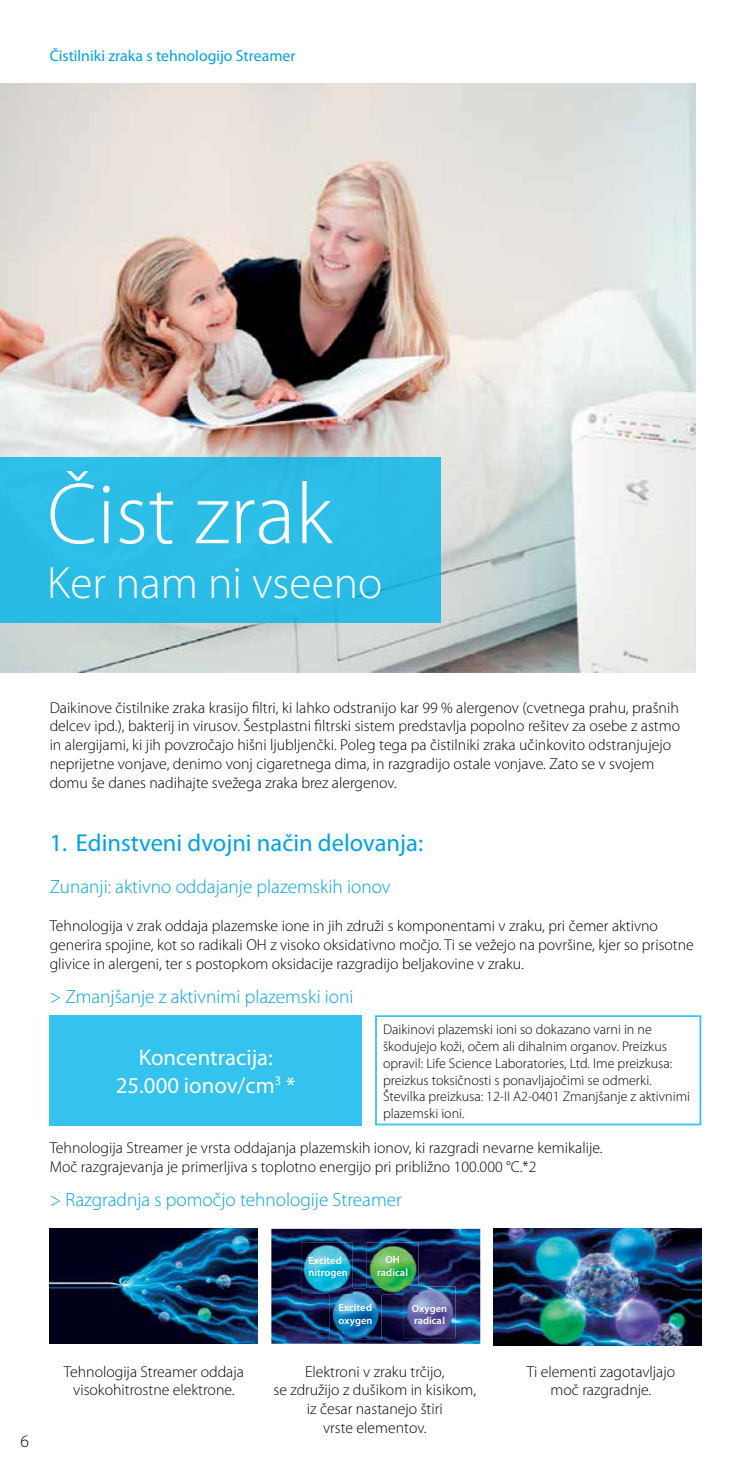
<style>
.page{position:relative;width:745px;height:1474px;background:#fff}
.page>*{position:absolute;margin:0;border:0;box-sizing:border-box;transform-origin:0 0}
.t1{font:300 87.5px "Myriad Pro";color:#fff}
.t2{font:300 45.5px "Myriad Pro";color:#fff}
.t3{font:24.5px "Myriad Pro";color:#00a1e4}
.t4{font:22.75px/27.3px "Myriad Pro";color:#fff;text-align:center}
.t5{font:300 19.25px "Myriad Pro";color:#00a1e4}
.t6{font:300 17.5px "Myriad Pro";color:#000}
.t7{font:300 15.75px/18.9px "Myriad Pro";color:#000}
.t8{font:15.75px "Myriad Pro";color:#00a1e4}
.t9{font:300 14px/16.8px "Myriad Pro";color:#000}
.t10{font:600 10.5px/12.6px "Myriad Pro";color:#fff}
</style>
<div class="page">
<img style="left:0;top:83px;width:694px;height:589px">
<div style="left:0;top:457px;width:440px;height:165px;background:#2cbde6"></div>
<div style="left:50px;top:1015px;width:312px;height:110px;background:#33c3ee"></div>
<div style="left:375px;top:1015px;width:325px;height:110px;border:2px solid #00b5ea"></div>
<img style="left:50px;top:1228px;width:208px;height:115px">
<img style="left:271px;top:1228px;width:209px;height:115px">
<img style="left:403px;top:1286px;width:52px;height:51px">
<img style="left:329px;top:1288px;width:52px;height:51px">
<img style="left:366px;top:1242px;width:52px;height:52px">
<img style="left:403px;top:1286px;width:15px;height:8px">
<img style="left:366px;top:1288px;width:15px;height:6px">
<img style="left:301px;top:1242px;width:51px;height:51px">
<img style="left:329px;top:1288px;width:23px;height:5px">
<img style="left:493px;top:1228px;width:207px;height:117px">
<p class="t8" style="left:50px;top:46px;width:247px">Čistilniki zraka s tehnologijo Streamer</p>
<h1 class="t1" style="left:47px;top:461px;width:286px">Čist zrak</h1>
<h2 class="t2" style="left:47px;top:555px;width:336px">Ker nam ni vseeno</h2>
<p class="t6" style="left:21px;top:1430px;width:10px">6</p>
<p class="t7" style="left:50px;top:697px;width:631px">Daikinove čistilnike zraka krasijo filtri, ki lahko odstranijo kar 99 % alergenov (cvetnega prahu, prašnih delcev ipd.), bakterij in virusov. Šestplastni filtrski sistem predstavlja popolno rešitev za osebe z astmo in alergijami, ki jih povzročajo hišni ljubljenčki. Poleg tega pa čistilniki zraka učinkovito odstranjujejo neprijetne vonjave, denimo vonj cigaretnega dima, in razgradijo ostale vonjave. Zato se v svojem domu še danes nadihajte svežega zraka brez alergenov.</p>
<h3 class="t3" style="left:50px;top:827px;width:374px">1. Edinstveni dvojni način delovanja:</h3>
<p class="t5" style="left:50px;top:875px;width:342px">Zunanji: aktivno oddajanje plazemskih ionov</p>
<p class="t7" style="left:50px;top:916px;width:645px">Tehnologija v zrak oddaja plazemske ione in jih združi s komponentami v zraku, pri čemer aktivno generira spojine, kot so radikali OH z visoko oksidativno močjo. Ti se vežejo na površine, kjer so prisotne glivice in alergeni, ter s postopkom oksidacije razgradijo beljakovine v zraku.</p>
<p class="t5" style="left:50px;top:984px;width:305px">&gt; Zmanjšanje z aktivnimi plazemski ioni</p>
<h3 class="t4" style="left:116px;top:1043px;width:181px">Koncentracija:<br>25.000 ionov/cm<sup>3</sup> *</h3>
<p class="t9" style="left:383px;top:1020px;width:308px">Daikinovi plazemski ioni so dokazano varni in ne škodujejo koži, očem ali dihalnim organov. Preizkus opravil: Life Science Laboratories, Ltd. Ime preizkusa: preizkus toksičnosti s ponavljajočimi se odmerki.<br>Številka preizkusa: 12-II A2-0401 Zmanjšanje z aktivnimi plazemski ioni.</p>
<p class="t7" style="left:50px;top:1138px;width:554px">Tehnologija Streamer je vrsta oddajanja plazemskih ionov, ki razgradi nevarne kemikalije.<br>Moč razgrajevanja je primerljiva s toplotno energijo pri približno 100.000 °C.*2</p>
<p class="t5" style="left:50px;top:1187px;width:353px">&gt; Razgradnja s pomočjo tehnologije Streamer</p>
<p class="t10" style="left:377px;top:1253px;width:32px;text-align:center">OH radical</p>
<p class="t10" style="left:308px;top:1253px;width:41px">Excited nitrogen</p>
<p class="t10" style="left:338px;top:1301px;width:35px">Excited oxygen</p>
<p class="t10" style="left:411px;top:1301px;width:37px">Oxygen radical</p>
<p class="t7" style="left:64px;top:1361px;width:181px;text-align:center">Tehnologija Streamer oddaja visokohitrostne elektrone.</p>
<p class="t7" style="left:273px;top:1361px;width:204px;text-align:center">Elektroni v zraku trčijo,<br>se združijo z dušikom in kisikom, iz česar nastanejo štiri<br>vrste elementov.</p>
<p class="t7" style="left:526px;top:1361px;width:150px;text-align:center">Ti elementi zagotavljajo moč razgradnje.</p>
</div>
